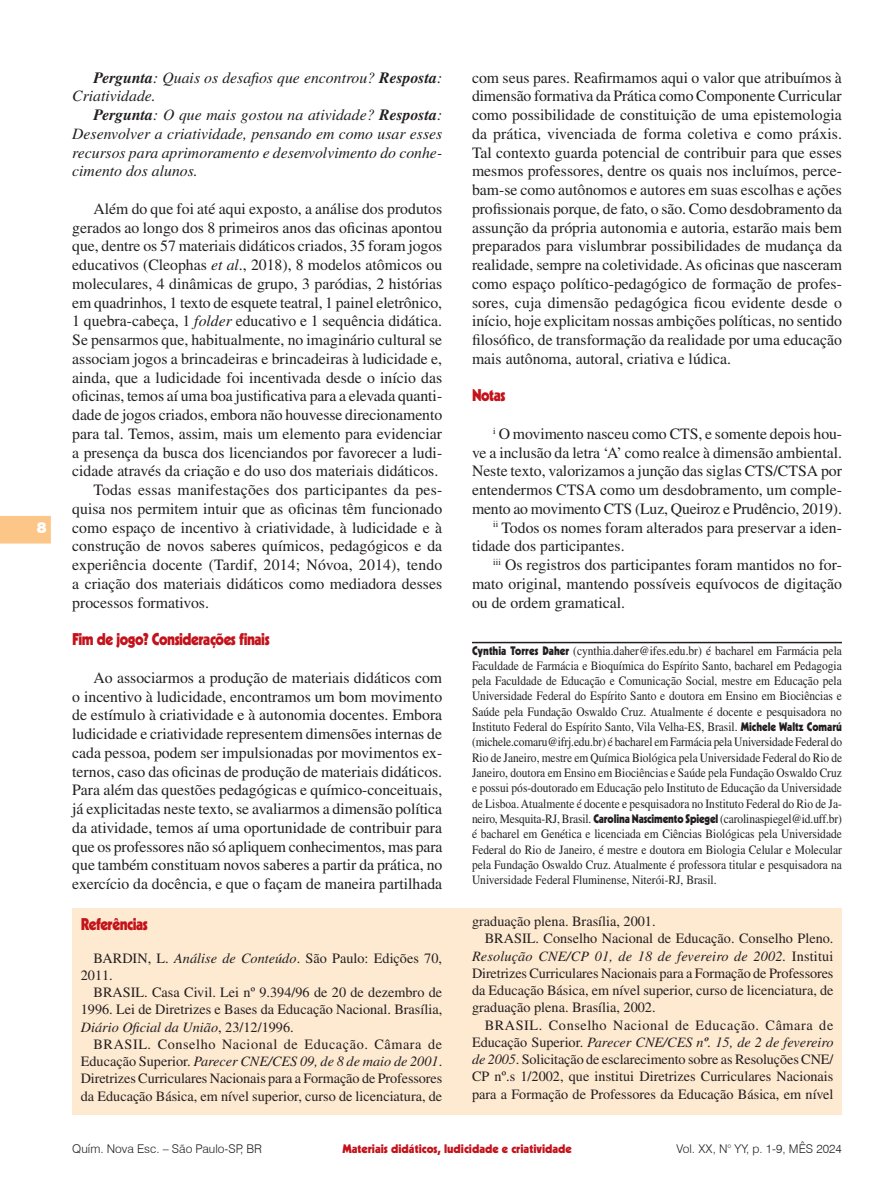
<style>
.page{position:relative;width:893px;height:1191px;background:#fff}
.page>*{position:absolute;margin:0;border:0;box-sizing:border-box;transform-origin:0 0}
.Seção{font:900 16.5px "Kabel LT Std";letter-spacing:-.03em;color:#c4121a;scale:.9 1}
.t1{font:15.75px/18.8px "Times LT Std";color:#231f20;text-align:justify}
.t2{font:italic 15.75px/18.8px "Times LT Std";color:#231f20}
.t3{font:900 15px "Swiss 721 BT";color:#fff}
.Bibliografia{font:14.25px/17.2px "Times LT Std";color:#231f20;text-align:justify}
.Credito_Autor{font:12.75px/15.3px "Times LT Std";color:#231f20;text-align:justify;scale:.9 1}
.t4{font:300 12px "Swiss 721 BT";color:#231f20}
.t5{font:900 12px "Kabel LT Std";color:#c4121a}
.s1{font-weight:700}
.s2{font-style:italic}
.s3{font-family:"Kabel LT Std";font-weight:900;font-size:12px}
.s4{font-weight:700;font-style:italic}
</style>
<div class="page">
<svg style="left:0;top:516px;width:51px;height:27px"></svg>
<hr style="left:472px;top:642px;width:370px;height:1px;background:#231f20">
<div style="left:72px;top:908px;width:770px;height:206px;background:#fee9d1"></div>
<p class="t3" style="left:37px;top:518px;width:11px">8</p>
<p class="t2" style="left:72px;top:68px;width:371px;text-indent:21px"><span class="s1">Pergunta</span>: Quais os desafios que encontrou? <span class="s1">Resposta</span>:<br>Criatividade.</p>
<p class="t2" style="left:72px;top:105px;width:371px;text-align:justify;text-indent:21px"><span class="s1">Pergunta</span>: O que mais gostou na atividade? <span class="s1">Resposta</span>:<br>Desenvolver a criatividade, pensando em como usar esses recursos para aprimoramento e desenvolvimento do conhe&shy;cimento dos alunos.</p>
<p class="t1" style="left:72px;top:199px;width:372px;text-indent:21px">Além do que foi até aqui exposto, a análise dos produtos gerados ao longo dos 8 primeiros anos das oficinas apontou que, dentre os 57 materiais didáticos criados, 35 foram jogos educativos (Cleophas <span class="s2">et al</span>., 2018), 8 modelos atômicos ou moleculares, 4 dinâmicas de grupo, 3 paródias, 2 histórias em quadrinhos, 1 texto de esquete teatral, 1 painel eletrônico, 1 quebra-cabeça, 1 <span class="s2">folder</span> educativo e 1 sequência didática.<br>Se pensarmos que, habitualmente, no imaginário cultural se associam jogos a brincadeiras e brincadeiras à ludicidade e, ainda, que a ludicidade foi incentivada desde o início das oficinas, temos aí uma boa justificativa para a elevada quanti&shy;dade de jogos criados, embora não houvesse direcionamento para tal. Temos, assim, mais um elemento para evidenciar a presença da busca dos licenciandos por favorecer a ludi&shy;cidade através da criação e do uso dos materiais didáticos.</p>
<p class="t1" style="left:72px;top:480px;width:372px;text-indent:21px">Todas essas manifestações dos participantes da pes&shy;quisa nos permitem intuir que as oficinas têm funcionado como espaço de incentivo à criatividade, à ludicidade e à construção de novos saberes químicos, pedagógicos e da experiência docente (Tardif, 2014; Nóvoa, 2014), tendo a criação dos materiais didáticos como mediadora desses processos formativos.</p>
<p class="Seção" style="left:72px;top:629px;width:221px">Fim de jogo? Considerações finais</p>
<p class="t1" style="left:72px;top:668px;width:372px;text-indent:21px">Ao associarmos a produção de materiais didáticos com o incentivo à ludicidade, encontramos um bom movimento de estímulo à criatividade e à autonomia docentes. Embora ludicidade e criatividade representem dimensões internas de cada pessoa, podem ser impulsionadas por movimentos ex&shy;ternos, caso das oficinas de produção de materiais didáticos.<br>Para além das questões pedagógicas e químico-conceituais, já explicitadas neste texto, se avaliarmos a dimensão política da atividade, temos aí uma oportunidade de contribuir para que os professores não só apliquem conhecimentos, mas para que também constituam novos saberes a partir da prática, no exercício da docência, e que o façam de maneira partilhada</p>
<p class="Seção" style="left:81px;top:914px;width:76px">Referências</p>
<p class="Bibliografia" style="left:81px;top:949px;width:363px;text-indent:13px">BARDIN, L. <span class="s2">Análise de Conteúdo</span>. São Paulo: Edições 70,<br>2011.</p>
<p class="Bibliografia" style="left:81px;top:983px;width:363px;text-indent:13px">BRASIL. Casa Civil. Lei nº 9.394/96 de 20 de dezembro de 1996. Lei de Diretrizes e Bases da Educação Nacional. Brasília, <span class="s2">Diário Oficial da União</span>, 23/12/1996.</p>
<p class="Bibliografia" style="left:81px;top:1035px;width:363px;text-indent:13px">BRASIL. Conselho Nacional de Educação. Câmara de Educação Superior. <span class="s2">Parecer CNE/CES 09, de 8 de maio de 2001</span>.<br>Diretrizes Curriculares Nacionais para a Formação de Professores da Educação Básica, em nível superior, curso de licenciatura, de</p>
<p class="t1" style="left:472px;top:68px;width:372px">com seus pares. Reafirmamos aqui o valor que atribuímos à dimensão formativa da Prática como Componente Curricular como possibilidade de constituição de uma epistemologia da prática, vivenciada de forma coletiva e como práxis.<br>Tal contexto guarda potencial de contribuir para que esses mesmos professores, dentre os quais nos incluímos, perce&shy;bam-se como autônomos e autores em suas escolhas e ações profissionais porque, de fato, o são. Como desdobramento da assunção da própria autonomia e autoria, estarão mais bem preparados para vislumbrar possibilidades de mudança da realidade, sempre na coletividade. As oficinas que nasceram como espaço político-pedagógico de formação de profes&shy;sores, cuja dimensão pedagógica ficou evidente desde o início, hoje explicitam nossas ambições políticas, no sentido filosófico, de transformação da realidade por uma educação mais autônoma, autoral, criativa e lúdica.</p>
<p class="Seção" style="left:472px;top:385px;width:39px">Notas</p>
<p class="t1" style="left:472px;top:424px;width:371px;text-indent:21px"><sup>i</sup> O movimento nasceu como CTS, e somente depois hou&shy;ve a inclusão da letra ‘A’ como realce à dimensão ambiental.<br>Neste texto, valorizamos a junção das siglas CTS/CTSA por entendermos CTSA como um desdobramento, um comple&shy;mento ao movimento CTS (Luz, Queiroz e Prudêncio, 2019).</p>
<p class="t1" style="left:472px;top:518px;width:371px;text-indent:21px"><sup>ii</sup> Todos os nomes foram alterados para preservar a iden&shy;tidade dos participantes.</p>
<p class="t1" style="left:472px;top:555px;width:371px;text-indent:21px"><sup>iii</sup> Os registros dos participantes foram mantidos no for&shy;mato original, mantendo possíveis equívocos de digitação ou de ordem gramatical.</p>
<p class="Credito_Autor" style="left:472px;top:642px;width:413px"><span class="s3">Cynthia Torres Daher</span> (cynthia.daher@ifes.edu.br) é bacharel em Farmácia pela Faculdade de Farmácia e Bioquímica do Espírito Santo, bacharel em Pedagogia pela Faculdade de Educação e Comunicação Social, mestre em Educação pela Universidade Federal do Espírito Santo e doutora em Ensino em Biociências e Saúde pela Fundação Oswaldo Cruz. Atualmente é docente e pesquisadora no Instituto Federal do Espírito Santo, Vila Velha-ES, Brasil. <span class="s3">Michele Waltz Comarú </span>(michele.comaru@ifrj.edu.br) é bacharel em Farmácia pela Universidade Federal do Rio de Janeiro, mestre em Química Biológica pela Universidade Federal do Rio de Janeiro, doutora em Ensino em Biociências e Saúde pela Fundação Oswaldo Cruz e possui pós-doutorado em Educação pelo Instituto de Educação da Universidade de Lisboa. Atualmente é docente e pesquisadora no Instituto Federal do Rio de Ja&shy;neiro, Mesquita-RJ, Brasil. <span class="s3">Carolina Nascimento Spiegel</span> (carolinaspiegel@id.uff.br) é bacharel em Genética e licenciada em Ciências Biológicas pela Universidade Federal do Rio de Janeiro, é mestre e doutora em Biologia Celular e Molecular pela Fundação Oswaldo Cruz. Atualmente é professora titular e pesquisadora na Universidade Federal Fluminense, Niterói-RJ, Brasil.</p>
<p class="Bibliografia" style="left:472px;top:912px;width:185px">graduação plena. Brasília, 2001.</p>
<p class="Bibliografia" style="left:472px;top:930px;width:363px;text-indent:13px">BRASIL. Conselho Nacional de Educação. Conselho Pleno.<br><span class="s2">Resolução CNE/CP 01, de 18 de fevereiro de 2002.</span> Institui Diretrizes Curriculares Nacionais para a Formação de Professores da Educação Básica, em nível superior, curso de licenciatura, de graduação plena. Brasília, 2002.</p>
<p class="Bibliografia" style="left:472px;top:1016px;width:363px;text-indent:13px">BRASIL. Conselho Nacional de Educação. Câmara de Educação Superior. <span class="s2">Parecer CNE/CES n</span><span class="s4">º</span><span class="s2">. 15, de 2 de fevereiro de 2005</span>. Solicitação de esclarecimento sobre as Resoluções CNE/ CP nº.s 1/2002, que institui Diretrizes Curriculares Nacionais para a Formação de Professores da Educação Básica, em nível</p>
<p class="t4" style="left:72px;top:1141px;width:191px">Quím. Nova Esc. – São Paulo-SP, BR</p>
<p class="t4" style="left:676px;top:1141px;width:167px">Vol. XX, N° YY, p. 1-9, MÊS 2024</p>
<p class="t5" style="left:342px;top:1141px;width:231px">Materiais didáticos, ludicidade e criatividade</p>
</div>
